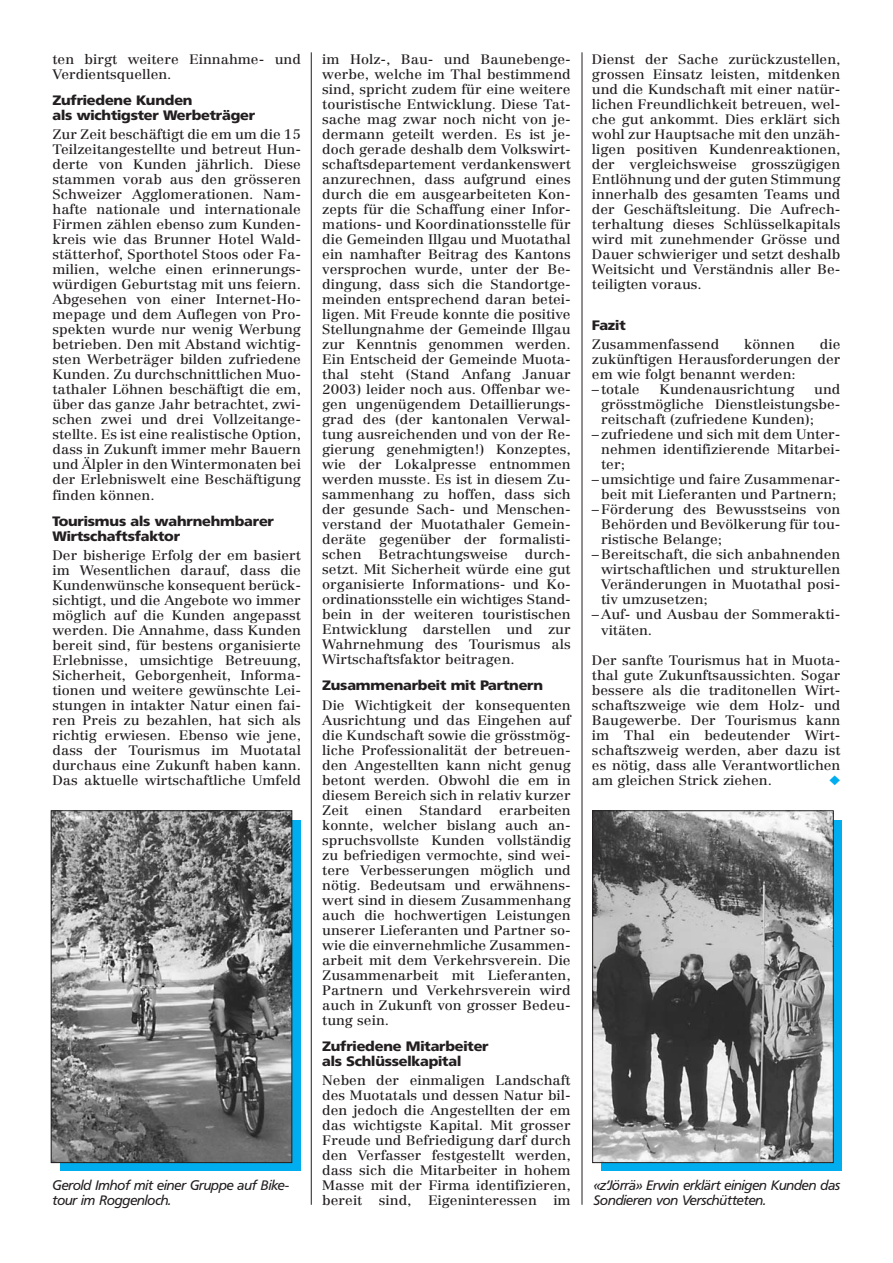
<style>
.page{position:relative;width:893px;height:1263px;background:#fff}
.page>*{position:absolute;margin:0;border:0;box-sizing:border-box;transform-origin:0 0}
.t1{font:13.5px/15px "Centennial";color:#231f20;text-align:justify;scale:1.07 1}
.t2{font:700 13.5px/15px "FR23";color:#231f20;scale:1.07 1}
.t3{font:italic 13.5px/15px "FR23";color:#231f20}
</style>
<div class="page">
<div style="left:60px;top:820px;width:240px;height:351px;background:#00adef"></div>
<img style="left:53px;top:813px;width:237px;height:348px">
<div style="left:51px;top:811px;width:241px;height:352px;border:1px solid #231f20"></div>
<div style="left:601px;top:820px;width:241px;height:351px;background:#00adef"></div>
<img style="left:594px;top:813px;width:237px;height:348px">
<div style="left:592px;top:811px;width:241px;height:352px;border:1px solid #231f20"></div>
<hr style="left:582px;top:52px;width:1px;height:1153px;background:#231f20">
<hr style="left:311px;top:52px;width:1px;height:1153px;background:#231f20">
<p class="t1" style="left:592px;top:53px;width:234px">Dienst der Sache zurückzustellen, grossen Einsatz leisten, mitdenken und die Kundschaft mit einer natür&shy;lichen Freundlichkeit betreuen, wel&shy;che gut ankommt. Dies erklärt sich wohl zur Hauptsache mit den unzäh&shy;ligen positiven Kundenreaktionen, der vergleichsweise grosszügigen Entlöhnung und der guten Stimmung innerhalb des gesamten Teams und der Geschäftsleitung. Die Aufrech&shy;terhaltung dieses Schlüsselkapitals wird mit zunehmender Grösse und Dauer schwieriger und setzt deshalb Weitsicht und Verständnis aller Be&shy;teiligten voraus.</p>
<p class="t2" style="left:592px;top:319px;width:33px">Fazit</p>
<p class="t1" style="left:592px;top:338px;width:120px">Zusammenfassend</p>
<p class="t1" style="left:744px;top:338px;width:49px">können</p>
<p class="t1" style="left:322px;top:53px;width:234px">im Holz-, Bau- und Baunebenge&shy;werbe, welche im Thal bestimmend sind, spricht zudem für eine weitere touristische Entwicklung. Diese Tat&shy;sache mag zwar noch nicht von je&shy;dermann geteilt werden. Es ist je&shy;doch gerade deshalb dem Volkswirt&shy;schaftsdepartement verdankenswert anzurechnen, dass aufgrund eines durch die em ausgearbeiteten Kon&shy;zepts für die Schaffung einer Infor&shy;mations- und Koordinationsstelle für die Gemeinden Illgau und Muotathal ein namhafter Beitrag des Kantons versprochen wurde, unter der Be&shy;dingung, dass sich die Standortge&shy;meinden entsprechend daran betei&shy;ligen. Mit Freude konnte die positive Stellungnahme der Gemeinde Illgau zur Kenntnis genommen werden.<br>Ein Entscheid der Gemeinde Muota&shy;thal steht (Stand Anfang Januar 2003) leider noch aus. Offenbar we&shy;gen ungenügendem Detaillierungs&shy;grad des (der kantonalen Verwal&shy;tung ausreichenden und von der Re&shy;gierung genehmigten!) Konzeptes, wie der Lokalpresse entnommen werden musste. Es ist in diesem Zu&shy;sammenhang zu hoffen, dass sich der gesunde Sach- und Menschen&shy;verstand der Muotathaler Gemein&shy;deräte gegenüber der formalisti&shy;schen</p>
<p class="t1" style="left:53px;top:53px;width:234px">ten birgt weitere Einnahme- und<br>Verdientsquellen.</p>
<p class="t2" style="left:53px;top:94px;width:191px">Zufriedene Kunden<br>als wichtigster Werbeträger</p>
<p class="t1" style="left:53px;top:128px;width:234px">Zur Zeit beschäftigt die em um die 15<br>Teilzeitangestellte und betreut Hun&shy;derte von Kunden jährlich. Diese stammen vorab aus den grösseren Schweizer Agglomerationen. Nam&shy;hafte nationale und internationale Firmen zählen ebenso zum Kunden&shy;kreis wie das Brunner Hotel Wald&shy;stätterhof, Sporthotel Stoos oder Fa&shy;milien, welche einen erinnerungs&shy;würdigen Geburtstag mit uns feiern.<br>Abgesehen von einer Internet-Ho&shy;mepage und dem Auflegen von Pro&shy;spekten wurde nur wenig Werbung betrieben. Den mit Abstand wichtig&shy;sten Werbeträger bilden zufriedene Kunden. Zu durchschnittlichen Muo&shy;tathaler Löhnen beschäftigt die em, über das ganze Jahr betrachtet, zwi&shy;schen zwei und drei Vollzeitange&shy;stellte. Es ist eine realistische Option, dass in Zukunft immer mehr Bauern und Älpler in den Wintermonaten bei der Erlebniswelt eine Beschäftigung finden können.</p>
<p class="t2" style="left:53px;top:514px;width:208px">Tourismus als wahrnehmbarer<br>Wirtschaftsfaktor</p>
<p class="t1" style="left:53px;top:549px;width:234px">Der bisherige Erfolg der em basiert im Wesentlichen darauf, dass die Kundenwünsche konsequent berück&shy;sichtigt, und die Angebote wo immer möglich auf die Kunden angepasst werden. Die Annahme, dass Kunden bereit sind, für bestens organisierte Erlebnisse, umsichtige Betreuung, Sicherheit, Geborgenheit, Informa&shy;tionen und weitere gewünschte Lei&shy;stungen in intakter Natur einen fai&shy;ren Preis zu bezahlen, hat sich als richtig erwiesen. Ebenso wie jene, dass der Tourismus im Muotatal durchaus eine Zukunft haben kann.<br>Das aktuelle wirtschaftliche Umfeld</p>
<p class="t1" style="left:592px;top:338px;width:234px;text-align:left;text-indent:228px">die zukünftigen Herausforderungen der em wie folgt benannt werden: –totale</p>
<p class="t1" style="left:660px;top:383px;width:127px">Kundenausrichtung</p>
<p class="t1" style="left:814px;top:383px;width:26px">und</p>
<p class="t1" style="left:601px;top:398px;width:225px">grösstmögliche Dienstleistungsbe-</p>
<p class="t1" style="left:601px;top:413px;width:200px">reitschaft (zufriedene Kunden);</p>
<p class="t1" style="left:592px;top:428px;width:234px">–zufriedene und sich mit dem Unter-</p>
<p class="t1" style="left:601px;top:443px;width:225px">nehmen identifizierende Mitarbei-</p>
<p class="t1" style="left:601px;top:458px;width:24px">ter;</p>
<p class="t1" style="left:592px;top:473px;width:234px">–umsichtige und faire Zusammenar-</p>
<p class="t1" style="left:601px;top:488px;width:221px">beit mit Lieferanten und Partnern;</p>
<p class="t1" style="left:592px;top:503px;width:234px">–Förderung des Bewusstseins von</p>
<p class="t1" style="left:601px;top:518px;width:225px">Behörden und Bevölkerung für tou-</p>
<p class="t1" style="left:601px;top:533px;width:114px">ristische Belange;</p>
<p class="t1" style="left:592px;top:548px;width:234px">–Bereitschaft, die sich anbahnenden</p>
<p class="t1" style="left:601px;top:563px;width:225px">wirtschaftlichen und strukturellen</p>
<p class="t1" style="left:601px;top:578px;width:225px">Veränderungen in Muotathal posi-</p>
<p class="t1" style="left:601px;top:593px;width:101px">tiv umzusetzen;</p>
<p class="t1" style="left:592px;top:608px;width:234px">–Auf- und Ausbau der Sommerakti-</p>
<p class="t1" style="left:601px;top:623px;width:49px">vitäten.</p>
<p class="t1" style="left:592px;top:653px;width:234px">Der sanfte Tourismus hat in Muota&shy;thal gute Zukunftsaussichten. Sogar bessere als die traditonellen Wirt&shy;schaftszweige wie dem Holz- und Baugewerbe. Der Tourismus kann im Thal ein bedeutender Wirt&shy;schaftszweig werden, aber dazu ist es nötig, dass alle Verantwortlichen am gleichen Strick ziehen.</p>
<p class="t1" style="left:322px;top:548px;width:234px;text-indent:203px">durch&shy;setzt. Mit Sicherheit würde eine gut organisierte Informations- und Ko&shy;ordinationsstelle ein wichtiges Stand&shy;bein in der weiteren touristischen Entwicklung darstellen und zur Wahrnehmung des Tourismus als Wirtschaftsfaktor beitragen.</p>
<p class="t2" style="left:322px;top:679px;width:208px">Zusammenarbeit mit Partnern</p>
<p class="t1" style="left:322px;top:698px;width:234px">Die Wichtigkeit der konsequenten Ausrichtung und das Eingehen auf die Kundschaft sowie die grösstmög&shy;liche Professionalität der betreuen&shy;den Angestellten kann nicht genug betont werden. Obwohl die em in diesem Bereich sich in relativ kurzer Zeit einen Standard erarbeiten konnte, welcher bislang auch an&shy;spruchsvollste Kunden vollständig zu befriedigen vermochte, sind wei&shy;tere Verbesserungen möglich und nötig. Bedeutsam und erwähnens&shy;wert sind in diesem Zusammenhang auch die hochwertigen Leistungen unserer Lieferanten und Partner so&shy;wie die einvernehmliche Zusammen&shy;arbeit mit dem Verkehrsverein. Die Zusammenarbeit mit Lieferanten, Partnern und Verkehrsverein wird auch in Zukunft von grosser Bedeu&shy;tung sein.</p>
<p class="t2" style="left:322px;top:1039px;width:157px">Zufriedene Mitarbeiter als Schlüsselkapital</p>
<p class="t1" style="left:322px;top:1074px;width:234px">Neben der einmaligen Landschaft des Muotatals und dessen Natur bil&shy;den jedoch die Angestellten der em das wichtigste Kapital. Mit grosser Freude und Befriedigung darf durch den Verfasser festgestellt werden, dass sich die Mitarbeiter in hohem Masse mit der Firma identifizieren, bereit sind, Eigeninteressen im</p>
<p class="t1" style="left:379px;top:548px;width:122px">Betrachtungsweise</p>
<p class="t3" style="left:53px;top:1178px;width:238px">Gerold Imhof mit einer Gruppe auf Bike&shy;tour im Roggenloch.</p>
<p class="t3" style="left:594px;top:1178px;width:248px">«z’Jörrä» Erwin erklärt einigen Kunden das<br>Sondieren von Verschütteten.</p>
</div>
